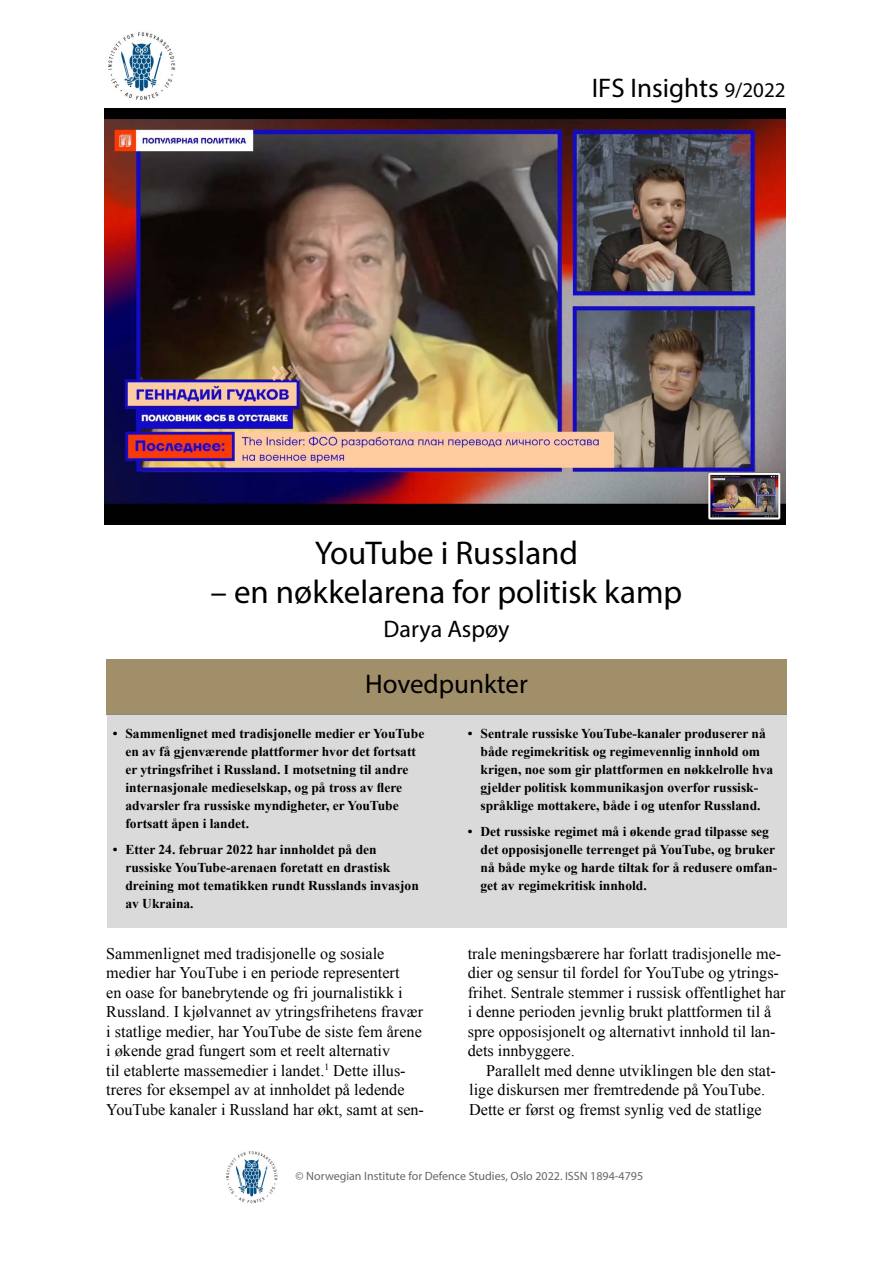
<style>
.page{position:relative;width:893px;height:1263px;background:#fff}
.page>*{position:absolute;margin:0;border:0;box-sizing:border-box;transform-origin:0 0}
.Overskrift_1{font:33px "Myriad Pro";color:#000}
.Body_first-last{font:27px "Myriad Pro";color:#000}
.Overskrift_1-2{font:24px "Myriad Pro";color:#000}
.brødtekst_1{font:16.2px/19.5px "Times New Roman";color:#000}
.brødtekst_1_m_innryk{font:16.2px/19.5px "Times New Roman";color:#000}
.t1{font:700 13.5px/18px "Times New Roman";color:#000}
.t2{font:12px "Myriad Pro";color:#65666b}
.s1{font-size:21px}
</style>
<div class="page">
<img style="left:226px;top:1151px;width:52px;height:53px">
<div style="left:106px;top:659px;width:681px;height:55px;background:#a18f6a"></div>
<div style="left:107px;top:714px;width:680px;height:213px;background:#dadada"></div>
<img style="left:108px;top:32px;width:68px;height:68px">
<img style="left:104px;top:108px;width:682px;height:416px">
<p class="Body_first-last" style="left:592px;top:71px;width:195px">IFS Insights <span class="s1">9/2022</span></p>
<p class="Overskrift_1" style="left:315px;top:533px;width:265px">YouTube i Russland</p>
<p class="Overskrift_1" style="left:211px;top:572px;width:473px">– en nøkkelarena for politisk kamp</p>
<p class="Overskrift_1-2" style="left:384px;top:614px;width:127px">Darya Aspøy</p>
<p class="Body_first-last" style="left:365px;top:667px;width:164px">Hovedpunkter</p>
<p class="t1" style="left:125px;top:724px;width:300px;text-indent:-13px">• Sammenlignet med tradisjonelle medier er YouTube en av få gjenværende plattformer hvor det fortsatt er ytringsfrihet i Russland. I motsetning til andre internasjonale medieselskap, og på tross av flere advarsler fra russiske myndigheter, er YouTube fortsatt åpen i landet.</p>
<p class="t1" style="left:125px;top:840px;width:295px;text-indent:-13px">• Etter 24. februar 2022 har innholdet på den russiske YouTube-arenaen foretatt en drastisk dreining mot tematikken rundt Russlands invasjon av Ukraina.</p>
<p class="t1" style="left:480px;top:724px;width:294px;text-indent:-13px">• Sentrale russiske YouTube-kanaler produserer nå både regimekritisk og regimevennlig innhold om krigen, noe som gir plattformen en nøkkelrolle hva gjelder politisk kommunikasjon overfor russisk&shy;språklige mottakere, både i og utenfor Russland.</p>
<p class="t1" style="left:480px;top:822px;width:298px;text-indent:-13px">• Det russiske regimet må i økende grad tilpasse seg det opposisjonelle terrenget på YouTube, og bruker nå både myke og harde tiltak for å redusere omfan&shy;get av regimekritisk innhold.</p>
<p class="brødtekst_1" style="left:106px;top:943px;width:319px">Sammenlignet med tradisjonelle og sosiale medier har YouTube i en periode representert<br>en oase for banebrytende og fri journalistikk i Russland. I kjølvannet av ytringsfrihetens fravær i statlige medier, har YouTube de siste fem årene i økende grad fungert som et reelt alternativ<br>til etablerte massemedier i landet.<sup>1</sup> Dette illus&shy;treres for eksempel av at innholdet på ledende YouTube kanaler i Russland har økt, samt at sen-</p>
<p class="brødtekst_1" style="left:468px;top:943px;width:319px">trale meningsbærere har forlatt tradisjonelle me&shy;dier og sensur til fordel for YouTube og ytrings&shy;frihet. Sentrale stemmer i russisk offentlighet har i denne perioden jevnlig brukt plattformen til å spre opposisjonelt og alternativt innhold til lan&shy;dets innbyggere.</p>
<p class="brødtekst_1_m_innryk" style="left:469px;top:1060px;width:308px;text-indent:17px">Parallelt med denne utviklingen ble den stat&shy;lige diskursen mer fremtredende på YouTube.<br>Dette er først og fremst synlig ved de statlige</p>
<p class="t2" style="left:296px;top:1169px;width:349px">© Norwegian Institute for Defence Studies, Oslo 2022. ISSN 1894-4795</p>
</div>
